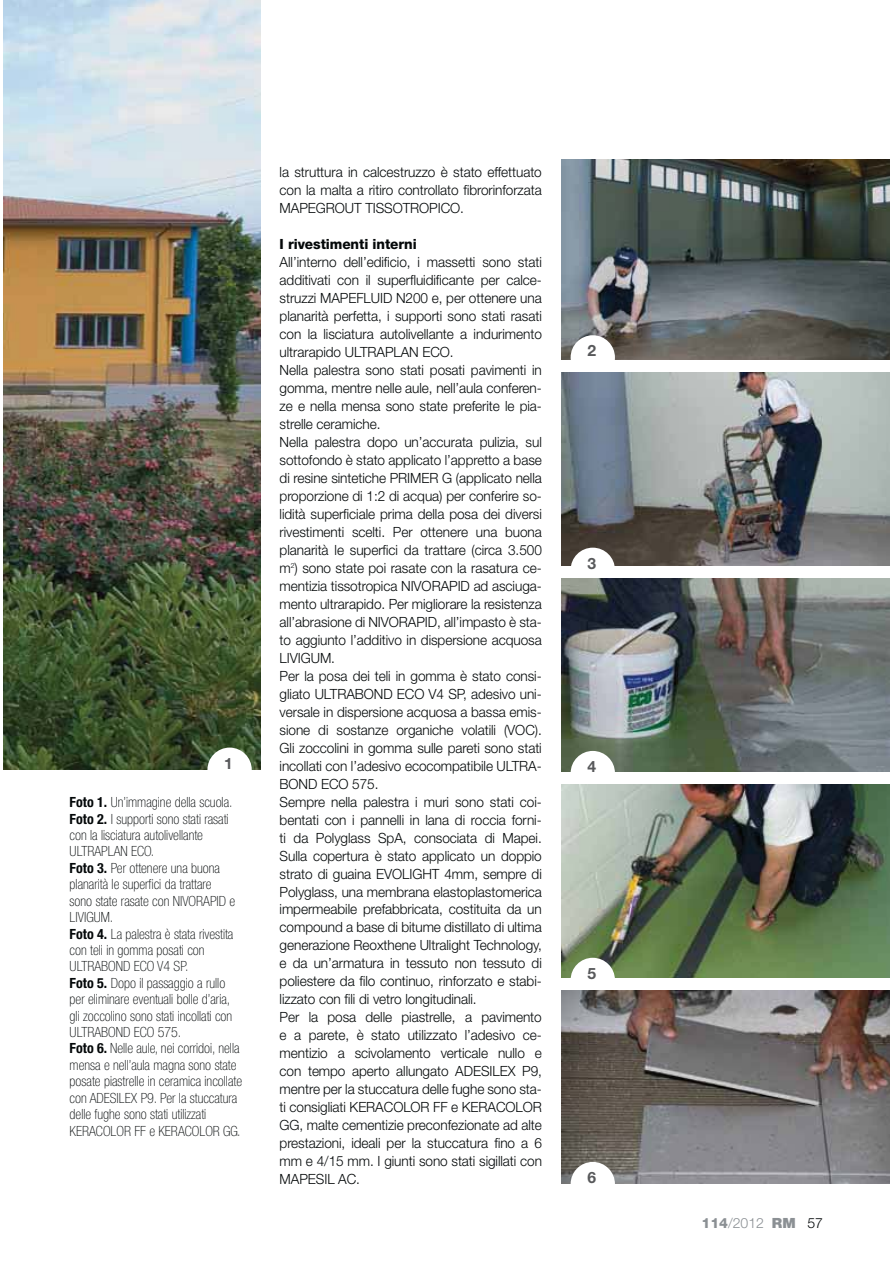
<style>
.page{position:relative;width:893px;height:1263px;background:#fff}
.page>*{position:absolute;margin:0;border:0;box-sizing:border-box;transform-origin:0 0}
.t1{font:700 15.6px "Helvetica Neue LT Std";color:#58595b}
.t2{font:300 14.1px/18px "Helvetica Neue LT Std";letter-spacing:-.005em;color:#040809;text-align:justify}
.t3{font:100 condensed 14.1px/16.4px "Helvetica Neue LT Std";color:#040809}
.t4{font:800 14.1px "Helvetica Neue LT Std";letter-spacing:-.005em;color:#040809}
.t5{font:300 14.1px "Helvetica Neue LT Std";color:#8b9094}
.s1{font-weight:700}
.s2{font-weight:800}
.s3{font-weight:900}
.s4{color:#040809}
</style>
<div class="page">
<img style="left:3px;top:0;width:258px;height:770px">
<img style="left:562px;top:159px;width:327px;height:201px">
<div style="left:571px;top:335px;width:44px;height:45px;background:#fff;border-radius:50%"></div>
<img style="left:562px;top:373px;width:327px;height:193px">
<div style="left:571px;top:548px;width:44px;height:44px;background:#fff;border-radius:50%"></div>
<img style="left:562px;top:579px;width:327px;height:192px">
<div style="left:571px;top:751px;width:44px;height:44px;background:#fff;border-radius:50%"></div>
<img style="left:562px;top:784px;width:327px;height:193px">
<div style="left:571px;top:958px;width:44px;height:44px;background:#fff;border-radius:50%"></div>
<img style="left:562px;top:990px;width:327px;height:193px">
<div style="left:571px;top:1162px;width:44px;height:44px;background:#fff;border-radius:50%"></div>
<div style="left:207px;top:748px;width:45px;height:44px;background:#fff;border-radius:50%"></div>
<p class="t1" style="left:224px;top:757px;width:10px">1</p>
<p class="t3" style="left:70px;top:795px;width:174px"><span class="s1">Foto 1.</span> Un’immagine della scuola.<br><span class="s1">Foto 2.</span> I supporti sono stati rasati con la lisciatura autolivellante<br>ULTRAPLAN ECO.<br><span class="s1">Foto 3.</span> Per ottenere una buona planarità le superfici da trattare<br>sono state rasate con NIVORAPID e<br>LIVIGUM.<br><span class="s1">Foto 4.</span> La palestra è stata rivestita con teli in gomma posati con<br>ULTRABOND ECO V4 SP.<br><span class="s1">Foto 5.</span> Dopo il passaggio a rullo per eliminare eventuali bolle d’aria, gli zoccolino sono stati incollati con<br>ULTRABOND ECO 575.<br><span class="s1">Foto 6.</span> Nelle aule, nei corridoi, nella mensa e nell’aula magna sono state posate piastrelle in ceramica incollate con ADESILEX P9. Per la stuccatura delle fughe sono stati utilizzati<br>KERACOLOR FF e KERACOLOR GG.</p>
<p class="t2" style="left:280px;top:164px;width:264px">la struttura in calcestruzzo è stato effettuato con la malta a ritiro controllato fibrorinforzata MAPEGROUT TISSOTROPICO.</p>
<p class="t4" style="left:280px;top:239px;width:139px">I rivestimenti interni</p>
<p class="t2" style="left:280px;top:254px;width:264px;text-align:left">All’interno dell’edificio, i massetti sono stati additivati con il superfluidificante per calce&shy;struzzi MAPEFLUID N200 e, per ottenere una planarità perfetta, i supporti sono stati rasati con la lisciatura autolivellante a indurimento ultrarapido ULTRAPLAN ECO.<br>Nella palestra sono stati posati pavimenti in gomma, mentre nelle aule, nell’aula conferen&shy;ze e nella mensa sono state preferite le pia&shy;strelle ceramiche.<br>Nella palestra dopo un’accurata pulizia, sul sottofondo è stato applicato l’appretto a base di resine sintetiche PRIMER G (applicato nella proporzione di 1:2 di acqua) per conferire so&shy;lidità superficiale prima della posa dei diversi rivestimenti scelti. Per ottenere una buona planarità le superfici da trattare (circa 3.500 m<sup>2</sup>) sono state poi rasate con la rasatura ce&shy;mentizia tissotropica NIVORAPID ad asciuga&shy;mento ultrarapido. Per migliorare la resistenza all’abrasione di NIVORAPID, all’impasto è sta&shy;to aggiunto l’additivo in dispersione acquosa LIVIGUM.<br>Per la posa dei teli in gomma è stato consi&shy;gliato ULTRABOND ECO V4 SP, adesivo uni&shy;versale in dispersione acquosa a bassa emis&shy;sione di sostanze organiche volatili (VOC).<br>Gli zoccolini in gomma sulle pareti sono stati incollati con l’adesivo ecocompatibile ULTRA-BOND ECO 575.<br>Sempre nella palestra i muri sono stati coi&shy;bentati con i pannelli in lana di roccia forni&shy;ti da Polyglass SpA, consociata di Mapei.<br>Sulla copertura è stato applicato un doppio strato di guaina EVOLIGHT 4mm, sempre di Polyglass, una membrana elastoplastomerica impermeabile prefabbricata, costituita da un compound a base di bitume distillato di ultima generazione Reoxthene Ultralight Technology, e da un’armatura in tessuto non tessuto di poliestere da filo continuo, rinforzato e stabi&shy;lizzato con fili di vetro longitudinali.<br>Per la posa delle piastrelle, a pavimento e a parete, è stato utilizzato l’adesivo ce&shy;mentizio a scivolamento verticale nullo e con tempo aperto allungato ADESILEX P9, mentre per la stuccatura delle fughe sono sta&shy;ti consigliati KERACOLOR FF e KERACOLOR GG, malte cementizie preconfezionate ad alte prestazioni, ideali per la stuccatura fino a 6 mm e 4/15 mm. I giunti sono stati sigillati con MAPESIL AC.</p>
<p class="t1" style="left:587px;top:345px;width:10px">2</p>
<p class="t1" style="left:587px;top:557px;width:10px">3</p>
<p class="t1" style="left:587px;top:760px;width:10px">4</p>
<p class="t1" style="left:587px;top:967px;width:10px">5</p>
<p class="t1" style="left:587px;top:1171px;width:10px">6</p>
<p class="t5" style="left:701px;top:1218px;width:123px"><span class="s2">114</span>/2012 <span class="s3">RM</span> <span class="s4">57</span></p>
</div>
